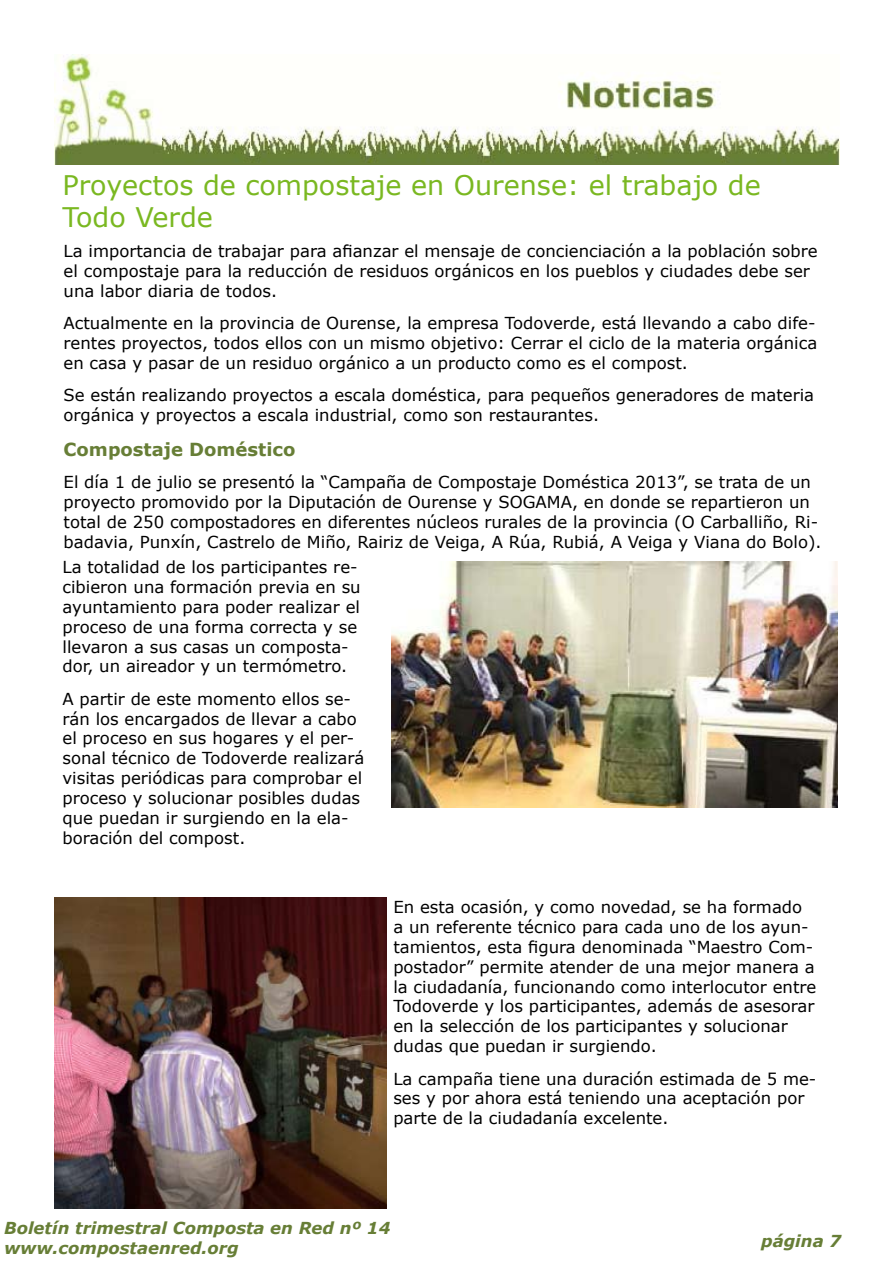
<style>
.page{position:relative;width:893px;height:1263px;background:#fff}
.page>*{position:absolute;margin:0;border:0;box-sizing:border-box;transform-origin:0 0}
.t1{font:27px/32.4px "Verdana";color:#7ab821}
.t2{font:700 18px "Verdana";color:#677e36}
.t3{font:16.5px/19.8px "Verdana";color:#000}
.t4{font:italic 700 16.5px/19.8px "Verdana";color:#677e36}
</style>
<div class="page">
<img style="left:54px;top:54px;width:785px;height:110px">
<img style="left:391px;top:561px;width:447px;height:246px">
<img style="left:54px;top:897px;width:333px;height:312px">
<h1 class="t1" style="left:63px;top:168px;width:700px">Proyectos de compostaje en Ourense: el trabajo de<br>Todo Verde</h1>
<p class="t3" style="left:64px;top:241px;width:756px">La importancia de trabajar para afianzar el mensaje de concienciación a la población sobre el compostaje para la reducción de residuos orgánicos en los pueblos y ciudades debe ser una labor diaria de todos.</p>
<p class="t3" style="left:64px;top:313px;width:755px;text-align:justify">Actualmente en la provincia de Ourense, la empresa Todoverde, está llevando a cabo dife&shy;rentes proyectos, todos ellos con un mismo objetivo: Cerrar el ciclo de la materia orgánica en casa y pasar de un residuo orgánico a un producto como es el compost.</p>
<p class="t3" style="left:64px;top:385px;width:752px">Se están realizando proyectos a escala doméstica, para pequeños generadores de materia orgánica y proyectos a escala industrial, como son restaurantes.</p>
<p class="t2" style="left:64px;top:438px;width:233px">Compostaje Doméstico</p>
<p class="t3" style="left:64px;top:472px;width:759px">El día 1 de julio se presentó la “Campaña de Compostaje Doméstica 2013”, se trata de un proyecto promovido por la Diputación de Ourense y SOGAMA, en donde se repartieron un total de 250 compostadores en diferentes núcleos rurales de la provincia (O Carballiño, Ri&shy;badavia, Punxín, Castrelo de Miño, Rairiz de Veiga, A Rúa, Rubiá, A Veiga y Viana do Bolo).</p>
<p class="t3" style="left:62px;top:557px;width:300px">La totalidad de los participantes re&shy;cibieron una formación previa en su ayuntamiento para poder realizar el proceso de una forma correcta y se llevaron a sus casas un composta&shy;dor, un aireador y un termómetro.</p>
<p class="t3" style="left:62px;top:688px;width:303px">A partir de este momento ellos se&shy;rán los encargados de llevar a cabo el proceso en sus hogares y el per&shy;sonal técnico de Todoverde realizará visitas periódicas para comprobar el proceso y solucionar posibles dudas que puedan ir surgiendo en la ela&shy;boración del compost.</p>
<p class="t3" style="left:393px;top:897px;width:425px">En esta ocasión, y como novedad, se ha formado<br>a un referente técnico para cada uno de los ayun&shy;tamientos, esta figura denominada “Maestro Com&shy;postador” permite atender de una mejor manera a la ciudadanía, funcionando como interlocutor entre Todoverde y los participantes, además de asesorar en la selección de los participantes y solucionar dudas que puedan ir surgiendo.</p>
<p class="t3" style="left:393px;top:1068px;width:425px">La campaña tiene una duración estimada de 5 me&shy;ses y por ahora está teniendo una aceptación por parte de la ciudadanía excelente.</p>
<p class="t4" style="left:4px;top:1218px;width:388px">Boletín trimestral Composta en Red nº 14 www.compostaenred.org</p>
<p class="t4" style="left:761px;top:1230px;width:81px">página 7</p>
</div>
